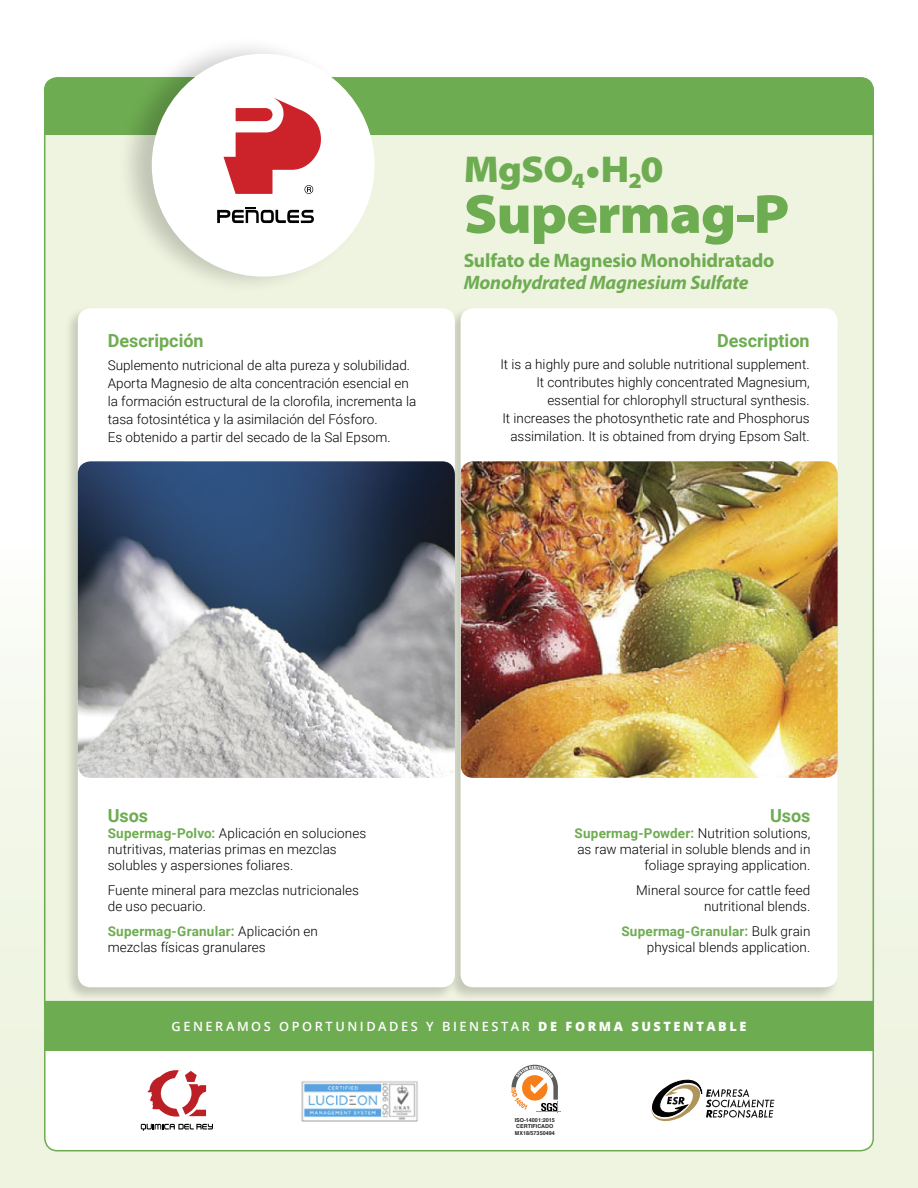
<style>
.page{position:relative;width:918px;height:1188px;background:#fff}
.page>*{position:absolute;margin:0;border:0;box-sizing:border-box;transform-origin:0 0}
.t1{font:900 semi-expanded 55.5px "Myriad Pro";letter-spacing:-.02em;color:#6eac51}
.t2{font:900 semi-expanded 37.5px "Myriad Pro";color:#6eac51}
.t3{font:700 19.5px "Myriad Pro";letter-spacing:-.01em;color:#6eac51}
.t4{font:italic 700 19.5px "Myriad Pro";letter-spacing:-.01em;color:#6eac51}
.t5{font:700 18px "Roboto";color:#6eac51}
.t6{font:300 13.5px/18px "Roboto";color:#000;text-align:right}
.t7{font:600 12.75px "Open Sans";letter-spacing:.2em;color:#fff}
.t8{font:700 5.4px/6.6px "Helvetica";color:#231f20}
.s1{font-weight:700;color:#6eac51}
.s2{font-weight:800}
</style>
<div class="page">
<div style="left:0;top:0;width:918px;height:1188px;background:linear-gradient(to bottom,#fff,#ecf3de)"></div>
<div style="left:45px;top:78px;width:828px;height:1073px;background:#fff;border-radius:13px"></div>
<div style="left:45px;top:78px;width:828px;height:901px;background:#6eac51;border-radius:13px"></div>
<div style="left:44px;top:182px;width:830px;height:869px;background:#6eac51"></div>
<div style="left:44px;top:134px;width:830px;height:868px;background:#eef4e0;border:2px solid #6eac51"></div>
<div style="left:446px;top:306px;width:394px;height:696px;background:#000;opacity:.18"></div>
<div style="left:461px;top:308px;width:377px;height:679px;background:#fff;border-radius:13px"></div>
<div style="left:64px;top:306px;width:393px;height:696px;background:#000;opacity:.18"></div>
<div style="left:78px;top:308px;width:377px;height:679px;background:#fff;border-radius:13px"></div>
<div style="left:116px;top:35px;width:261px;height:260px;background:#000;opacity:.2"></div>
<div style="left:152px;top:54px;width:223px;height:223px;background:#fff;border-radius:50%"></div>
<svg style="left:217px;top:207px;width:97px;height:16px"></svg>
<svg style="left:223px;top:98px;width:98px;height:96px"></svg>
<img style="left:78px;top:461px;width:377px;height:317px">
<img style="left:461px;top:461px;width:377px;height:317px">
<svg style="left:651px;top:1079px;width:123px;height:43px"></svg>
<img style="left:301px;top:1080px;width:117px;height:41px">
<svg style="left:147px;top:1070px;width:59px;height:47px"></svg>
<svg style="left:141px;top:1124px;width:72px;height:7px"></svg>
<svg style="left:511px;top:1064px;width:50px;height:49px"></svg>
<h2 class="t2" style="left:464px;top:148px;width:201px">MgSO<sub>4</sub>•H<sub>2</sub>0</h2>
<h3 class="t5" style="left:108px;top:328px;width:97px">Descripción</h3>
<p class="t6" style="left:108px;top:355px;width:310px;text-align:left">Suplemento nutricional de alta pureza y solubilidad.<br>Aporta Magnesio de alta concentración esencial en la formación estructural de la clorofila, incrementa la tasa fotosintética y la asimilación del Fósforo.<br>Es obtenido a partir del secado de la Sal Epsom.</p>
<h1 class="t1" style="left:464px;top:182px;width:327px">Supermag-P</h1>
<h3 class="t3" style="left:464px;top:247px;width:312px">Sulfato de Magnesio Monohidratado</h3>
<h3 class="t4" style="left:464px;top:270px;width:286px">Monohydrated Magnesium Sulfate</h3>
<h3 class="t5" style="left:717px;top:328px;width:94px">Description</h3>
<p class="t6" style="left:500px;top:355px;width:311px">It is a highly pure and soluble nutritional supplement.<br>It contributes highly concentrated Magnesium, essential for chlorophyll structural synthesis.<br>It increases the photosynthetic rate and Phosphorus assimilation. It is obtained from drying Epsom Salt.</p>
<h3 class="t5" style="left:108px;top:803px;width:42px">Usos</h3>
<p class="t6" style="left:108px;top:825px;width:260px;line-height:16.2px;text-align:left"><span class="s1">Supermag-Polvo:</span> Aplicación en soluciones nutritivas, materias primas en mezclas solubles y aspersiones foliares.</p>
<p class="t6" style="left:108px;top:882px;width:253px;line-height:16.2px;text-align:left">Fuente mineral para mezclas nutricionales de uso pecuario.</p>
<p class="t6" style="left:108px;top:923px;width:212px;line-height:16.2px;text-align:left"><span class="s1">Supermag-Granular:</span> Aplicación en mezclas físicas granulares</p>
<h3 class="t5" style="left:770px;top:803px;width:42px">Usos</h3>
<p class="t6" style="left:575px;top:825px;width:237px;line-height:16.2px"><span class="s1">Supermag-Powder:</span> Nutrition solutions, as raw material in soluble blends and in foliage spraying application.</p>
<p class="t6" style="left:636px;top:882px;width:176px;line-height:16.2px">Mineral source for cattle feed nutritional blends.</p>
<p class="t6" style="left:621px;top:923px;width:191px;line-height:16.2px"><span class="s1">Supermag-Granular:</span> Bulk grain physical blends application.</p>
<p class="t7" style="left:172px;top:1018px;width:576px">GENERAMOS OPORTUNIDADES Y BIENESTAR <span class="s2">DE FORMA SUSTENTABLE</span></p>
<p class="t8" style="left:515px;top:1117px;width:42px">ISO-14001:2015<br>CERTIFICADO<br>MX18/57350494</p>
</div>
